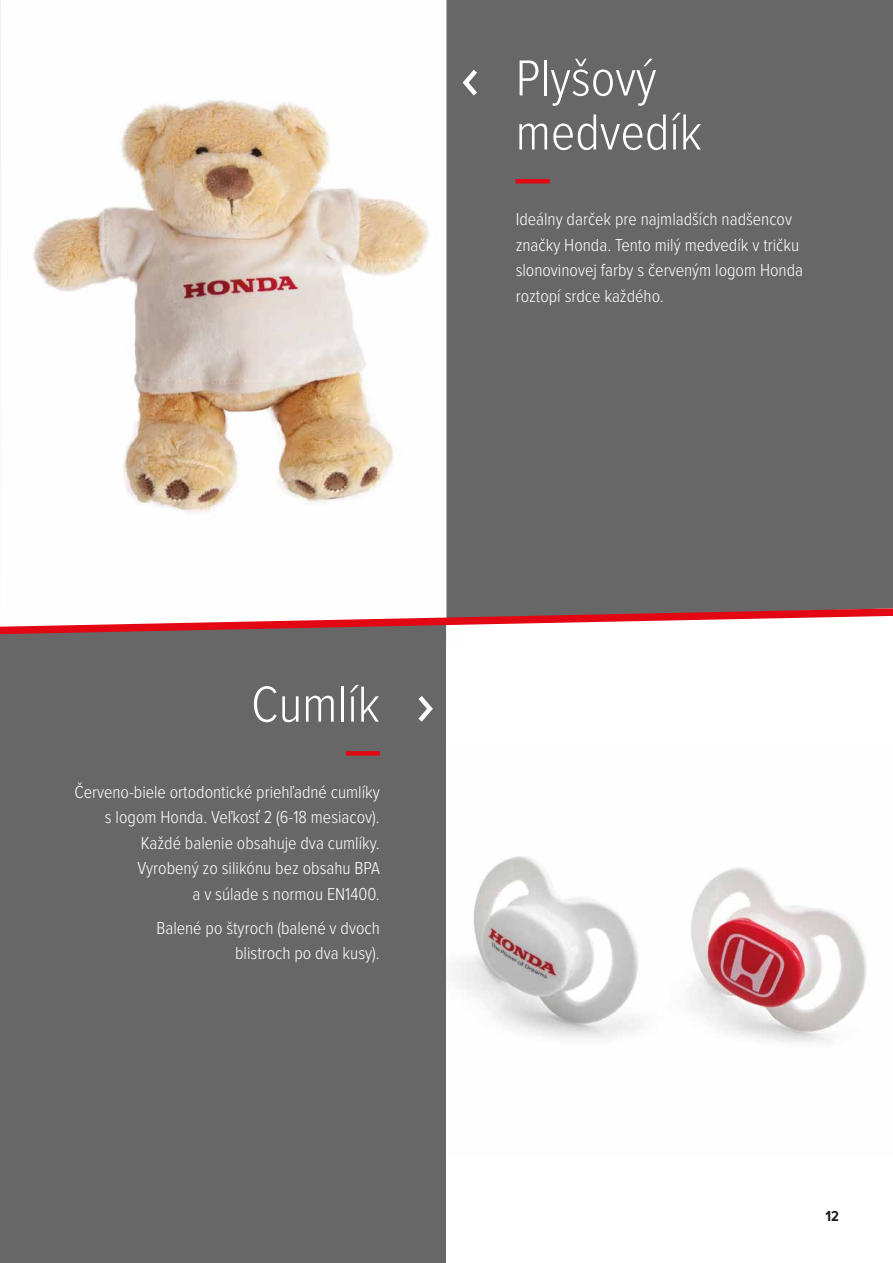
<style>
.page{position:relative;width:893px;height:1263px;background:#fff}
.page>*{position:absolute;margin:0;border:0;box-sizing:border-box;transform-origin:0 0}
.t1{font:300 52.5px/54px "Proxima Nova Cond";color:#fff}
.t2{font:300 18px/25.5px "Proxima Nova Cond";color:#fff;text-align:right}
.t3{font:700 15px "Proxima Nova Cond";color:#1d1d1b}
</style>
<div class="page">
<img style="left:0;top:1px;width:429px;height:512px">
<div style="left:446px;top:0;width:447px;height:604px;background:#666766"></div>
<div style="left:0;top:657px;width:446px;height:606px;background:#666766"></div>
<svg style="left:0;top:604px;width:893px;height:53px"></svg>
<div style="left:446px;top:646px;width:447px;height:617px;background:#fff"></div>
<img style="left:455px;top:856px;width:412px;height:186px">
<hr style="left:516px;top:179px;width:34px;height:4px;background:#e30613">
<svg style="left:460px;top:65px;width:22px;height:35px"></svg>
<div style="left:346px;top:751px;width:34px;height:5px;background:#e30613"></div>
<svg style="left:414px;top:691px;width:22px;height:35px"></svg>
<h1 class="t1" style="left:516px;top:53px;width:188px">Plyšový medvedík</h1>
<p class="t2" style="left:516px;top:207px;width:289px;text-align:left">Ideálny darček pre najmladších nadšencov značky Honda. Tento milý medvedík v tričku slonovinovej farby s červeným logom Honda roztopí srdce každého.</p>
<h1 class="t1" style="left:251px;top:679px;width:130px">Cumlík</h1>
<p class="t2" style="left:74px;top:779px;width:307px">Červeno-biele ortodontické priehľadné cumlíky s logom Honda. Veľkosť 2 (6-18 mesiacov).<br>Každé balenie obsahuje dva cumlíky.<br>Vyrobený zo silikónu bez obsahu BPA<br>a v súlade s normou EN1400.</p>
<p class="t2" style="left:157px;top:915px;width:225px">Balené po štyroch (balené v dvoch blistroch po dva kusy).</p>
<p class="t3" style="left:825px;top:1205px;width:15px">12</p>
</div>
